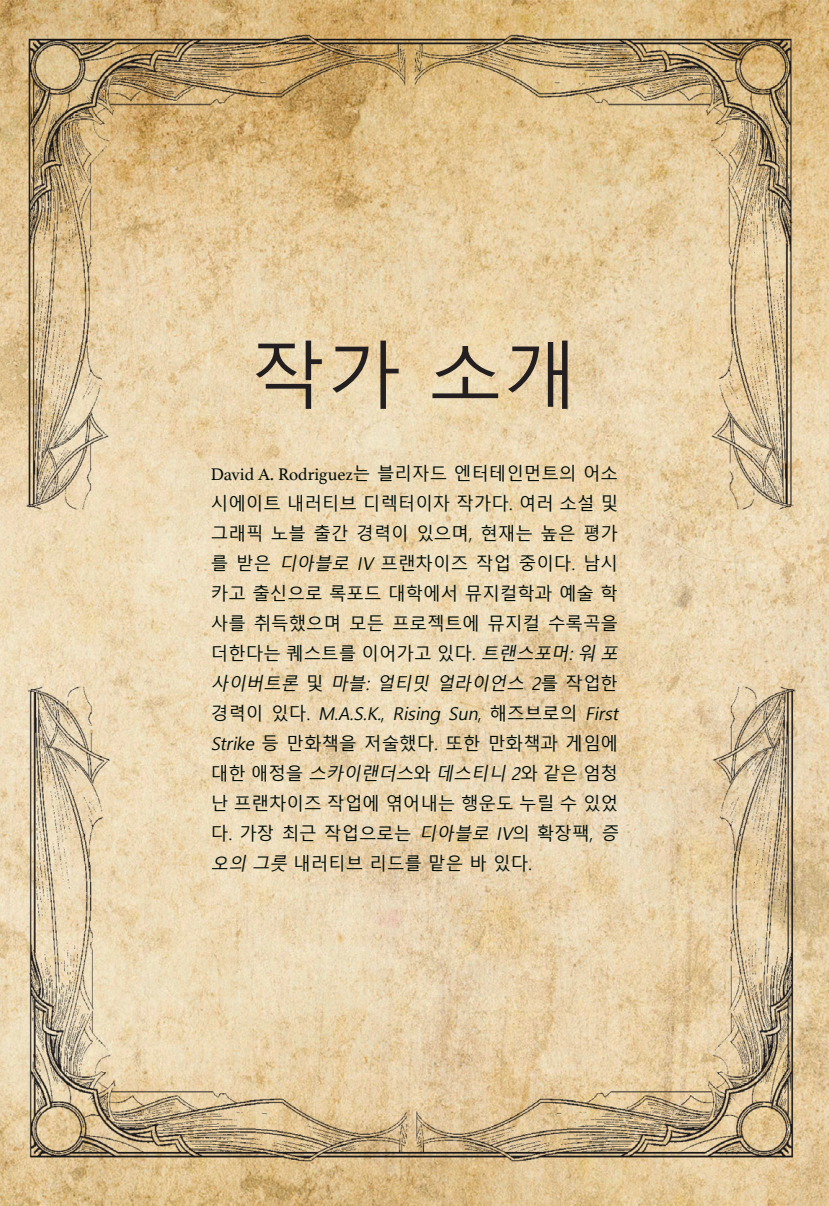
<style>
.page{position:relative;width:829px;height:1206px;background:#fff}
.page>*{position:absolute;margin:0;border:0;box-sizing:border-box;transform-origin:0 0}
.t1{font:72.5px "Malgun Gothic";color:#231f20;scale:1.04 1}
.t2{font:17.75px/30px "Malgun Gothic";color:#000d09}
.t3{font:17.75px "Athelas";color:#000d09}
.s1{font-family:"Malgun Gothic"}
.s2{font-style:italic}
</style>
<div class="page">
<img style="left:0;top:0;width:828px;height:1206px">
<h1 class="t1" style="left:251px;top:335px;width:316px">작가 소개</h1>
<p class="t3" style="left:211px;top:460px;width:408px">David A. Rodriguez<span class="s1">는 블리자드 엔터테인먼트의 어소</span></p>
<p class="t2" style="left:211px;top:489px;width:412px">시에이트 내러티브 디렉터이자 작가다. 여러 소설 및 그래픽 노블 출간 경력이 있으며, 현재는 높은 평가 를 받은 <span class="s2">디아블로 IV</span> 프랜차이즈 작업 중이다. 남시 카고 출신으로 록포드 대학에서 뮤지컬학과 예술 학 사를 취득했으며 모든 프로젝트에 뮤지컬 수록곡을 더한다는 퀘스트를 이어가고 있다. <span class="s2">트랜스포머: 워 포 사이버트론</span> 및 <span class="s2">마블: 얼티밋 얼라이언스 2</span>를 작 업 한 경 력 이 있 다 . <span class="s2">M.A.S.K.</span>, <span class="s2">Rising Sun</span>, 해 즈 브 로 의 <span class="s2">First<br>Strike</span> 등 만화책을 저술했다. 또한 만화책과 게임에 대 한 애 정 을 <span class="s2">스카이랜더스</span>와 <span class="s2">데스티니 2</span>와 같 은 엄 청 난 프랜차이즈 작업에 엮어내는 행운도 누릴 수 있었 다. 가장 최근 작업으로는 <span class="s2">디아블로 IV</span>의 확장팩, <span class="s2">증 오의 그릇</span> 내러티브 리드를 맡은 바 있다.</p>
</div>
